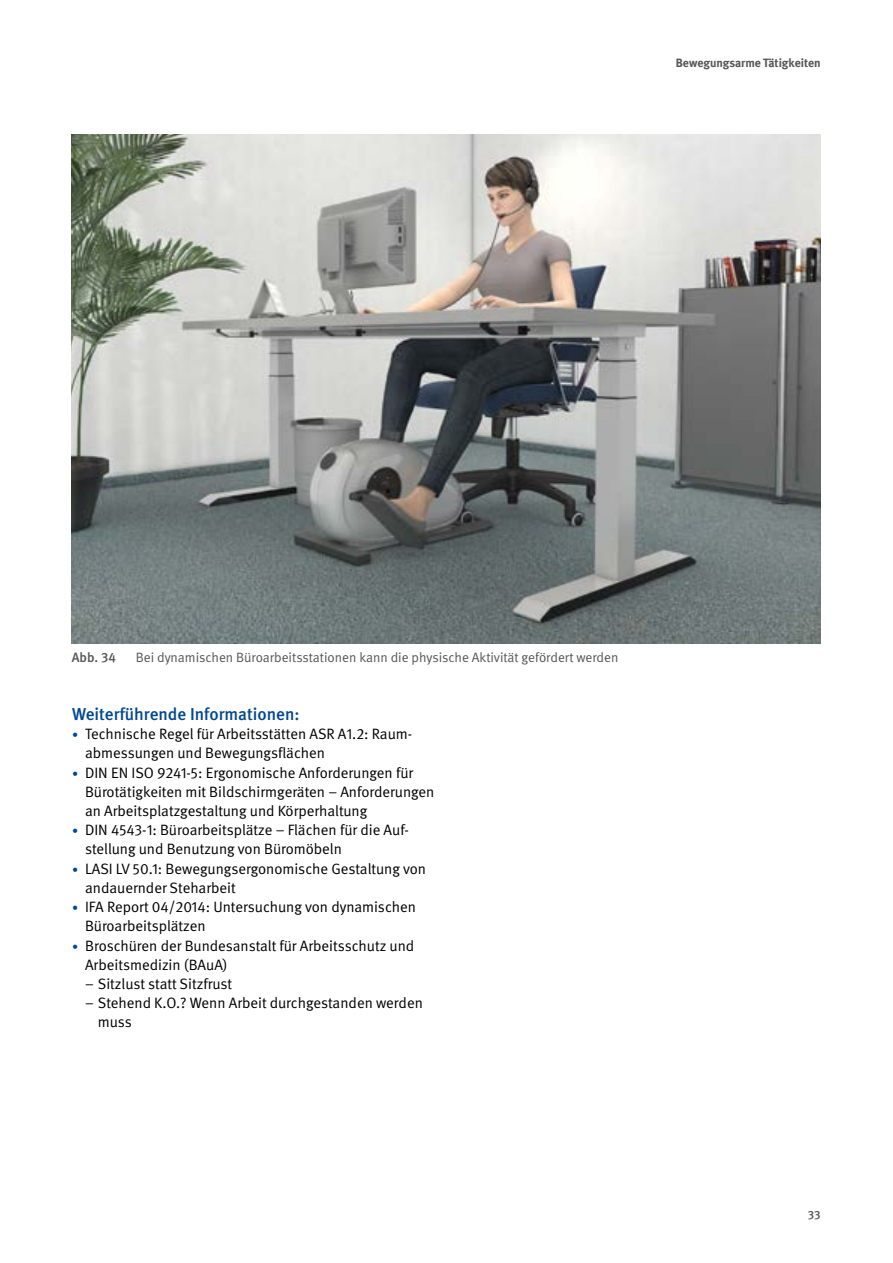
<style>
.page{position:relative;width:893px;height:1263px;background:#fff}
.page>*{position:absolute;margin:0;border:0;box-sizing:border-box;transform-origin:0 0}
.t1{font:500 17.25px "DGUV Meta";color:#004893}
.t2{font:15px/19.2px "DGUV Meta";color:#000}
.t3{font:13.5px "DGUV Meta";color:#565655}
.t4{font:500 13.5px "DGUV Meta";color:#565655}
.t5{font:700 12px "DGUV Meta";color:#565655}
.t6{font:500 12px "DGUV Meta";color:#565655}
.s1{font-size:12px;color:#004893}
</style>
<div class="page">
<img style="left:72px;top:134px;width:749px;height:509px">
<p class="t5" style="left:676px;top:56px;width:146px">Bewegungsarme Tätigkeiten</p>
<p class="t4" style="left:72px;top:650px;width:45px">Abb. 34</p>
<p class="t3" style="left:136px;top:650px;width:484px">Bei dynamischen Büroarbeitsstationen kann die physische Aktivität gefördert werden</p>
<p class="t1" style="left:72px;top:704px;width:229px">Weiterführende Informationen:</p>
<p class="t2" style="left:85px;top:725px;width:327px;text-indent:-13px"><span class="s1">•</span> Technische Regel für Arbeitsstätten ASR A1.2: Raum&shy;abmessungen und Bewegungsflächen</p>
<p class="t2" style="left:85px;top:763px;width:351px;text-indent:-13px"><span class="s1">•</span> DIN EN ISO 9241-5: Ergonomische Anforderungen für<br>Bürotätigkeiten mit Bildschirmgeräten – Anforderungen an Arbeitsplatzgestaltung und Körperhaltung</p>
<p class="t2" style="left:85px;top:821px;width:324px;text-indent:-13px"><span class="s1">•</span> DIN 4543-1: Büroarbeitsplätze – Flächen für die Auf&shy;stellung und Benutzung von Büromöbeln</p>
<p class="t2" style="left:85px;top:859px;width:343px;text-indent:-13px"><span class="s1">•</span> LASI LV 50.1: Bewegungsergonomische Gestaltung von andauernder Steharbeit</p>
<p class="t2" style="left:85px;top:898px;width:333px;text-indent:-13px"><span class="s1">•</span> IFA Report 04/2014: Untersuchung von dynamischen<br>Büroarbeitsplätzen</p>
<p class="t2" style="left:85px;top:936px;width:331px;text-indent:-13px"><span class="s1">•</span> Broschüren der Bundesanstalt für Arbeitsschutz und<br>Arbeitsmedizin (BAuA)</p>
<p class="t2" style="left:85px;top:974px;width:149px">– Sitzlust statt Sitzfrust</p>
<p class="t2" style="left:98px;top:994px;width:327px;text-indent:-13px">– Stehend K.O.? Wenn Arbeit durchgestanden werden muss</p>
<p class="t6" style="left:808px;top:1208px;width:14px">33</p>
</div>
